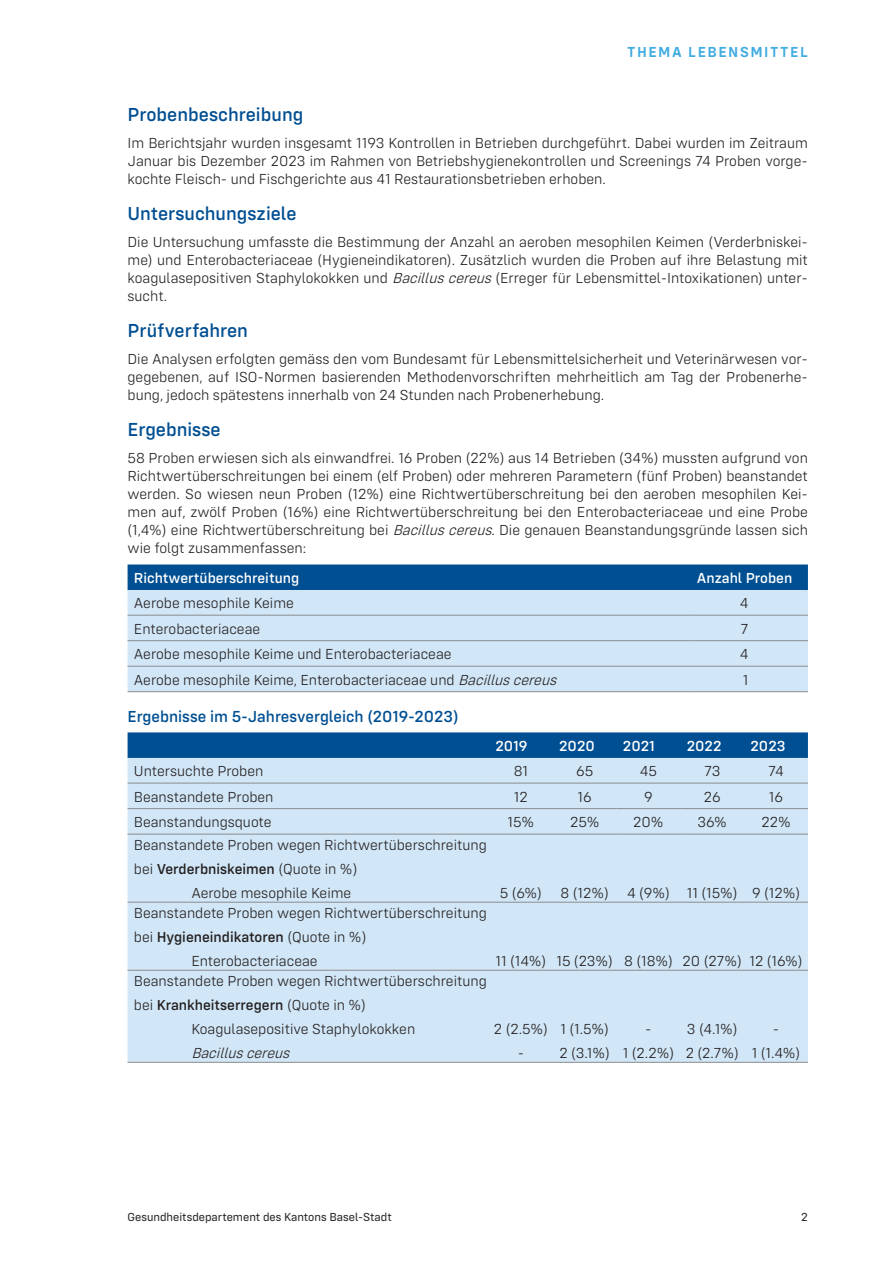
<style>
.page{position:relative;width:893px;height:1263px;background:#fff}
.page>*{position:absolute;margin:0;border:0;box-sizing:border-box;transform-origin:0 0}
.Zwischentitel{font:500 19.5px "Config Rounded";color:#004f92}
.Zwischentitel_2{font:500 16.5px "Config Rounded";color:#004f92}
.Lauftext{font:300 15px/18px "Config Rounded";color:#231f20;text-align:justify}
.Tabelle_Text{font:300 15px/24px "Config Rounded";color:#231f20}
.Tabelle_Titel{font:500 15px "Config Rounded";color:#fff}
.t1{font:600 15px "Config Rounded";letter-spacing:.1em;color:#40ace1}
.Tabelle_Text-2{font:italic 300 15px "Config Rounded";color:#231f20}
.t2{font:12px "Config Rounded";color:#231f20}
.s1{font-style:italic}
.s2{font-weight:500}
</style>
<div class="page">
<div style="left:128px;top:564px;width:680px;height:26px;background:#004f92"></div>
<div style="left:128px;top:590px;width:680px;height:101px;background:#d1e6f6"></div>
<hr style="left:128px;top:615px;width:563px;height:1px;background:#8b8d8f">
<hr style="left:691px;top:615px;width:117px;height:1px;background:#8b8d8f">
<hr style="left:128px;top:640px;width:563px;height:1px;background:#8b8d8f">
<hr style="left:691px;top:640px;width:117px;height:1px;background:#8b8d8f">
<hr style="left:128px;top:666px;width:563px;height:1px;background:#8b8d8f">
<hr style="left:691px;top:666px;width:117px;height:1px;background:#8b8d8f">
<hr style="left:128px;top:691px;width:563px;height:1px;background:#8b8d8f">
<hr style="left:691px;top:691px;width:117px;height:1px;background:#8b8d8f">
<svg style="left:128px;top:732px;width:680px;height:26px;background:#045294"></svg>
<div style="left:128px;top:758px;width:680px;height:304px;background:#d1e6f6"></div>
<hr style="left:128px;top:783px;width:361px;height:1px;background:#8b8d8f">
<hr style="left:489px;top:783px;width:64px;height:1px;background:#8b8d8f">
<hr style="left:553px;top:783px;width:64px;height:1px;background:#8b8d8f">
<hr style="left:617px;top:783px;width:63px;height:1px;background:#8b8d8f">
<hr style="left:680px;top:783px;width:64px;height:1px;background:#8b8d8f">
<hr style="left:744px;top:783px;width:64px;height:1px;background:#8b8d8f">
<hr style="left:128px;top:808px;width:361px;height:1px;background:#8b8d8f">
<hr style="left:489px;top:808px;width:64px;height:1px;background:#8b8d8f">
<hr style="left:553px;top:808px;width:64px;height:1px;background:#8b8d8f">
<hr style="left:617px;top:808px;width:63px;height:1px;background:#8b8d8f">
<hr style="left:680px;top:808px;width:64px;height:1px;background:#8b8d8f">
<hr style="left:744px;top:808px;width:64px;height:1px;background:#8b8d8f">
<hr style="left:128px;top:834px;width:361px;height:1px;background:#8b8d8f">
<hr style="left:489px;top:834px;width:64px;height:1px;background:#8b8d8f">
<hr style="left:553px;top:834px;width:64px;height:1px;background:#8b8d8f">
<hr style="left:617px;top:834px;width:63px;height:1px;background:#8b8d8f">
<hr style="left:680px;top:834px;width:64px;height:1px;background:#8b8d8f">
<hr style="left:744px;top:834px;width:64px;height:1px;background:#8b8d8f">
<hr style="left:128px;top:902px;width:361px;height:1px;background:#8b8d8f">
<hr style="left:489px;top:902px;width:64px;height:1px;background:#8b8d8f">
<hr style="left:553px;top:902px;width:64px;height:1px;background:#8b8d8f">
<hr style="left:617px;top:902px;width:63px;height:1px;background:#8b8d8f">
<hr style="left:680px;top:902px;width:64px;height:1px;background:#8b8d8f">
<hr style="left:744px;top:902px;width:64px;height:1px;background:#8b8d8f">
<hr style="left:128px;top:970px;width:361px;height:1px;background:#8b8d8f">
<hr style="left:489px;top:970px;width:64px;height:1px;background:#8b8d8f">
<hr style="left:553px;top:970px;width:64px;height:1px;background:#8b8d8f">
<hr style="left:617px;top:970px;width:63px;height:1px;background:#8b8d8f">
<hr style="left:680px;top:970px;width:64px;height:1px;background:#8b8d8f">
<hr style="left:744px;top:970px;width:64px;height:1px;background:#8b8d8f">
<hr style="left:128px;top:1062px;width:361px;height:1px;background:#8b8d8f">
<hr style="left:489px;top:1062px;width:64px;height:1px;background:#8b8d8f">
<hr style="left:553px;top:1062px;width:64px;height:1px;background:#8b8d8f">
<hr style="left:617px;top:1062px;width:63px;height:1px;background:#8b8d8f">
<hr style="left:680px;top:1062px;width:64px;height:1px;background:#8b8d8f">
<hr style="left:744px;top:1062px;width:64px;height:1px;background:#8b8d8f">
<p class="t1" style="left:627px;top:43px;width:182px">THEMA LEBENSMITTEL</p>
<p class="Zwischentitel" style="left:128px;top:103px;width:177px">Probenbeschreibung</p>
<p class="Lauftext" style="left:128px;top:134px;width:682px">Im Berichtsjahr wurden insgesamt 1193 Kontrollen in Betrieben durchgeführt. Dabei wurden im Zeitraum Januar bis Dezember 2023 im Rahmen von Betriebshygienekontrollen und Screenings 74 Proben vorge&shy;kochte Fleisch- und Fischgerichte aus 41 Restaurationsbetrieben erhoben.</p>
<p class="Zwischentitel" style="left:128px;top:202px;width:171px">Untersuchungsziele</p>
<p class="Lauftext" style="left:128px;top:233px;width:682px">Die Untersuchung umfasste die Bestimmung der Anzahl an aeroben mesophilen Keimen (Verderbniskei&shy;me) und Enterobacteriaceae (Hygieneindikatoren). Zusätzlich wurden die Proben auf ihre Belastung mit koagulasepositiven Staphylokokken und <span class="s1">Bacilluscereus</span>(Erreger für Lebensmittel-Intoxikationen) unter&shy;sucht.</p>
<p class="Zwischentitel" style="left:128px;top:319px;width:122px">Prüfverfahren</p>
<p class="Lauftext" style="left:128px;top:350px;width:682px">Die Analysen erfolgten gemäss den vom Bundesamt für Lebensmittelsicherheit und Veterinärwesen vor&shy;gegebenen, auf ISO-Normen basierenden Methodenvorschriften mehrheitlich am Tag der Probenerhe&shy;bung, jedoch spätestens innerhalb von 24 Stunden nach Probenerhebung.</p>
<p class="Zwischentitel" style="left:128px;top:418px;width:95px">Ergebnisse</p>
<p class="Lauftext" style="left:128px;top:449px;width:682px">58 Proben erwiesen sich als einwandfrei. 16 Proben (22%) aus 14 Betrieben (34%) mussten aufgrund von Richtwertüberschreitungen bei einem (elf Proben) oder mehreren Parametern (fünf Proben) beanstandet werden. So wiesen neun Proben (12%) eine Richtwertüberschreitung bei den aeroben mesophilen Kei&shy;men auf, zwölf Proben (16%) eine Richtwertüberschreitung bei den Enterobacteriaceae und eine Probe (1,4%) eine Richtwertüberschreitung bei <span class="s1">Bacilluscereus</span>. Die genauen Beanstandungsgründe lassen sich wie folgt zusammenfassen:</p>
<p class="Tabelle_Titel" style="left:134px;top:569px;width:167px">Richtwertüberschreitung</p>
<p class="Tabelle_Titel" style="left:697px;top:569px;width:97px">Anzahl Proben</p>
<p class="Tabelle_Text" style="left:134px;top:591px;width:161px">Aerobe mesophile Keime</p>
<p class="Tabelle_Text" style="left:740px;top:591px;width:10px">4</p>
<p class="Tabelle_Text" style="left:134px;top:617px;width:128px">Enterobacteriaceae</p>
<p class="Tabelle_Text" style="left:740px;top:617px;width:9px">7</p>
<p class="Tabelle_Text" style="left:134px;top:642px;width:319px">Aerobe mesophile Keime und Enterobacteriaceae</p>
<p class="Tabelle_Text" style="left:740px;top:642px;width:10px">4</p>
<p class="Tabelle_Text" style="left:134px;top:668px;width:428px">Aerobe mesophile Keime, Enterobacteriaceae und <span class="s1">Bacilluscereus</span></p>
<p class="Tabelle_Text" style="left:743px;top:668px;width:7px">1</p>
<p class="Zwischentitel_2" style="left:128px;top:707px;width:333px">Ergebnisse im 5-Jahresvergleich (2019-2023)</p>
<p class="Tabelle_Titel" style="left:495px;top:737px;width:34px">2019</p>
<p class="Tabelle_Titel" style="left:559px;top:737px;width:37px">2020</p>
<p class="Tabelle_Titel" style="left:623px;top:737px;width:34px">2021</p>
<p class="Tabelle_Titel" style="left:687px;top:737px;width:36px">2022</p>
<p class="Tabelle_Titel" style="left:750px;top:737px;width:36px">2023</p>
<p class="Tabelle_Text" style="left:134px;top:759px;width:131px">Untersuchte Proben</p>
<p class="Tabelle_Text" style="left:514px;top:759px;width:16px">81</p>
<p class="Tabelle_Text" style="left:576px;top:759px;width:19px">65</p>
<p class="Tabelle_Text" style="left:640px;top:759px;width:19px">45</p>
<p class="Tabelle_Text" style="left:704px;top:759px;width:18px">73</p>
<p class="Tabelle_Text" style="left:768px;top:759px;width:17px">74</p>
<p class="Tabelle_Text" style="left:134px;top:784px;width:141px">Beanstandete Proben</p>
<p class="Tabelle_Text" style="left:514px;top:784px;width:15px">12</p>
<p class="Tabelle_Text" style="left:578px;top:784px;width:16px">16</p>
<p class="Tabelle_Text" style="left:644px;top:784px;width:10px">9</p>
<p class="Tabelle_Text" style="left:704px;top:784px;width:18px">26</p>
<p class="Tabelle_Text" style="left:769px;top:784px;width:16px">16</p>
<p class="Tabelle_Text" style="left:134px;top:810px;width:139px">Beanstandungsquote</p>
<p class="Tabelle_Text" style="left:508px;top:810px;width:28px">15%</p>
<p class="Tabelle_Text" style="left:570px;top:810px;width:31px">25%</p>
<p class="Tabelle_Text" style="left:633px;top:810px;width:32px">20%</p>
<p class="Tabelle_Text" style="left:697px;top:810px;width:31px">36%</p>
<p class="Tabelle_Text" style="left:761px;top:810px;width:31px">22%</p>
<p class="Tabelle_Text" style="left:134px;top:833px;width:354px">Beanstandete Proben wegen Richtwertüberschreitung bei <span class="s2">Verderbniskeimen</span> (Quote in %)</p>
<p class="Tabelle_Text" style="left:191px;top:881px;width:161px">Aerobe mesophile Keime</p>
<p class="Tabelle_Text" style="left:500px;top:881px;width:44px">5 (6%)</p>
<p class="Tabelle_Text" style="left:560px;top:881px;width:50px">8 (12%)</p>
<p class="Tabelle_Text" style="left:627px;top:881px;width:44px">4 (9%)</p>
<p class="Tabelle_Text" style="left:687px;top:881px;width:52px">11 (15%)</p>
<p class="Tabelle_Text" style="left:752px;top:881px;width:50px">9 (12%)</p>
<p class="Tabelle_Text" style="left:134px;top:901px;width:354px">Beanstandete Proben wegen Richtwertüberschreitung bei <span class="s2">Hygieneindikatoren</span> (Quote in %)</p>
<p class="Tabelle_Text" style="left:191px;top:949px;width:128px">Enterobacteriaceae</p>
<p class="Tabelle_Text" style="left:495px;top:949px;width:52px">11 (14%)</p>
<p class="Tabelle_Text" style="left:556px;top:949px;width:58px">15 (23%)</p>
<p class="Tabelle_Text" style="left:624px;top:949px;width:50px">8 (18%)</p>
<p class="Tabelle_Text" style="left:683px;top:949px;width:61px">20 (27%)</p>
<p class="Tabelle_Text" style="left:749px;top:949px;width:55px">12 (16%)</p>
<p class="Tabelle_Text" style="left:134px;top:969px;width:354px">Beanstandete Proben wegen Richtwertüberschreitung bei <span class="s2">Krankheitserregern</span> (Quote in %)</p>
<p class="Tabelle_Text" style="left:191px;top:1017px;width:225px">Koagulasepositive Staphylokokken</p>
<p class="Tabelle_Text-2" style="left:191px;top:1044px;width:104px">Bacilluscereus</p>
<p class="Tabelle_Text" style="left:494px;top:1017px;width:56px">2 (2.5%)</p>
<p class="Tabelle_Text" style="left:518px;top:1041px;width:8px">-</p>
<p class="Tabelle_Text" style="left:560px;top:1017px;width:50px">1 (1.5%)</p>
<p class="Tabelle_Text" style="left:559px;top:1041px;width:52px">2 (3.1%)</p>
<p class="Tabelle_Text" style="left:687px;top:1017px;width:52px">3 (4.1%)</p>
<p class="Tabelle_Text" style="left:686px;top:1041px;width:55px">2 (2.7%)</p>
<p class="Tabelle_Text" style="left:645px;top:1017px;width:8px">-</p>
<p class="Tabelle_Text" style="left:623px;top:1041px;width:53px">1 (2.2%)</p>
<p class="Tabelle_Text" style="left:773px;top:1017px;width:8px">-</p>
<p class="Tabelle_Text" style="left:752px;top:1041px;width:50px">1 (1.4%)</p>
<p class="t2" style="left:128px;top:1210px;width:266px">Gesundheitsdepartement des Kantons Basel-Stadt</p>
<p class="t2" style="left:801px;top:1210px;width:8px">2</p>
</div>
